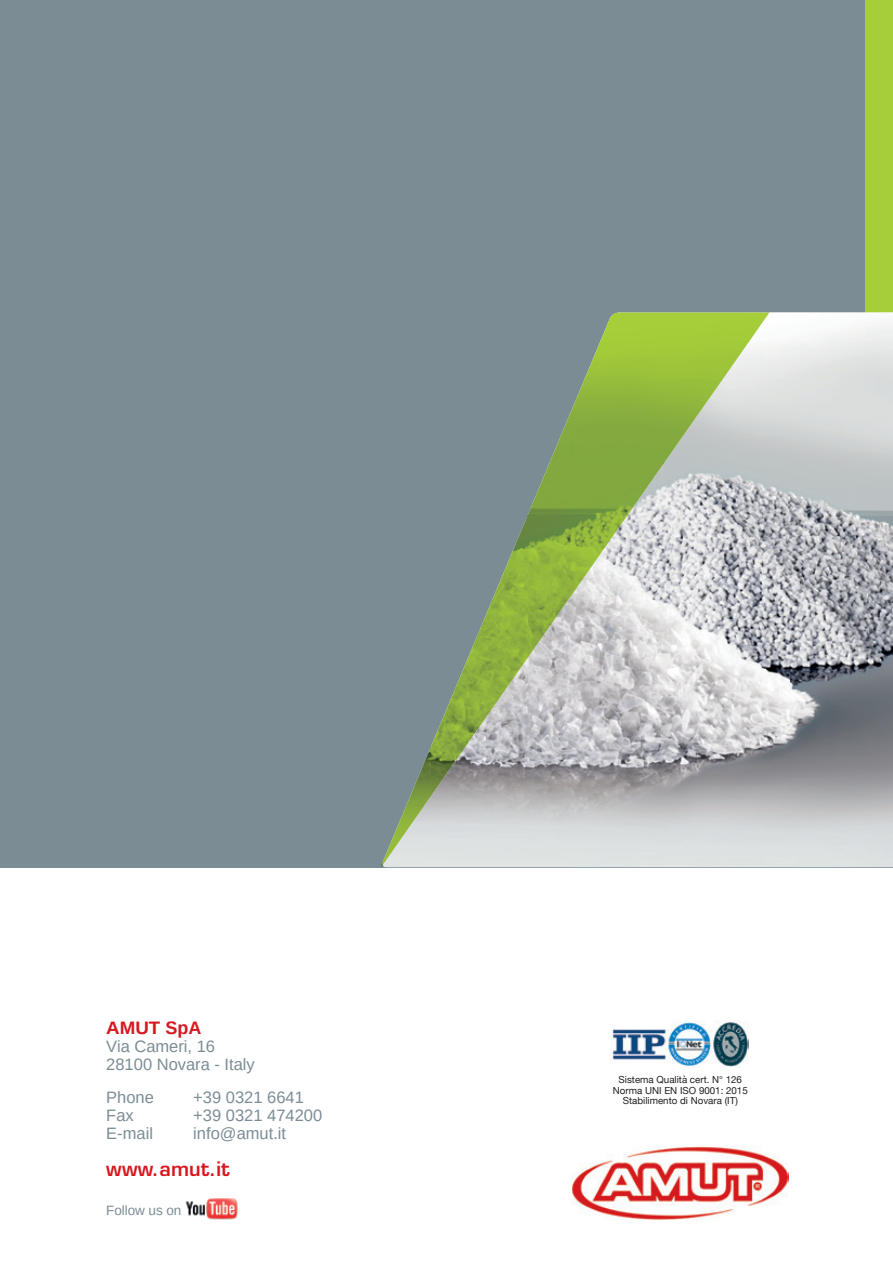
<style>
.page{position:relative;width:893px;height:1263px;background:#fff}
.page>*{position:absolute;margin:0;border:0;box-sizing:border-box;transform-origin:0 0}
.t1{font:600 19.5px "Eurostile LT Std";letter-spacing:.01em;color:#d7171f}
.t2{font:700 18px "Liberation Sans";color:#d7171f;scale:1.04 1}
.t3{font:16.5px/18px "Liberation Sans";color:#7b8c95}
.t4{font:13.5px "Liberation Sans";letter-spacing:-.005em;color:#7b8c95}
.t5{font:9.75px/10.5px "Helvetica Neue";color:#231f20;text-align:center}
</style>
<div class="page">
<div style="left:0;top:0;width:893px;height:867px;background:#7b8c95"></div>
<div style="left:865px;top:0;width:28px;height:313px;background:#a6ce39"></div>
<img style="left:769px;top:313px;width:124px;height:554px">
<svg style="left:381px;top:382px;width:388px;height:485px"></svg>
<img style="left:575px;top:313px;width:147px;height:150px">
<img style="left:721px;top:313px;width:48px;height:69px">
<img style="left:527px;top:399px;width:49px;height:260px">
<img style="left:575px;top:463px;width:89px;height:101px">
<img style="left:479px;top:514px;width:49px;height:214px">
<img style="left:575px;top:563px;width:19px;height:27px">
<img style="left:430px;top:631px;width:49px;height:166px">
<img style="left:383px;top:746px;width:48px;height:119px">
<img style="left:185px;top:1198px;width:53px;height:22px">
<img style="left:572px;top:1146px;width:217px;height:74px">
<img style="left:612px;top:1020px;width:137px;height:47px">
<p class="t2" style="left:106px;top:1015px;width:93px">AMUT SpA</p>
<p class="t3" style="left:106px;top:1037px;width:150px">Via Cameri, 16<br>28100 Novara - Italy</p>
<p class="t3" style="left:106px;top:1088px;width:49px">Phone</p>
<p class="t3" style="left:193px;top:1088px;width:112px">+39 0321 6641</p>
<p class="t3" style="left:106px;top:1106px;width:29px">Fax</p>
<p class="t3" style="left:193px;top:1106px;width:130px">+39 0321 474200</p>
<p class="t3" style="left:106px;top:1124px;width:48px">E-mail</p>
<p class="t3" style="left:193px;top:1124px;width:94px">info@amut.it</p>
<p class="t1" style="left:106px;top:1157px;width:125px">www.amut.it</p>
<p class="t4" style="left:106px;top:1202px;width:77px">Follow us on</p>
<p class="t5" style="left:613px;top:1075px;width:136px">Sistema Qualità cert. N° 126<br>Norma UNI EN ISO 9001: 2015<br>Stabilimento di Novara (IT)</p>
</div>
